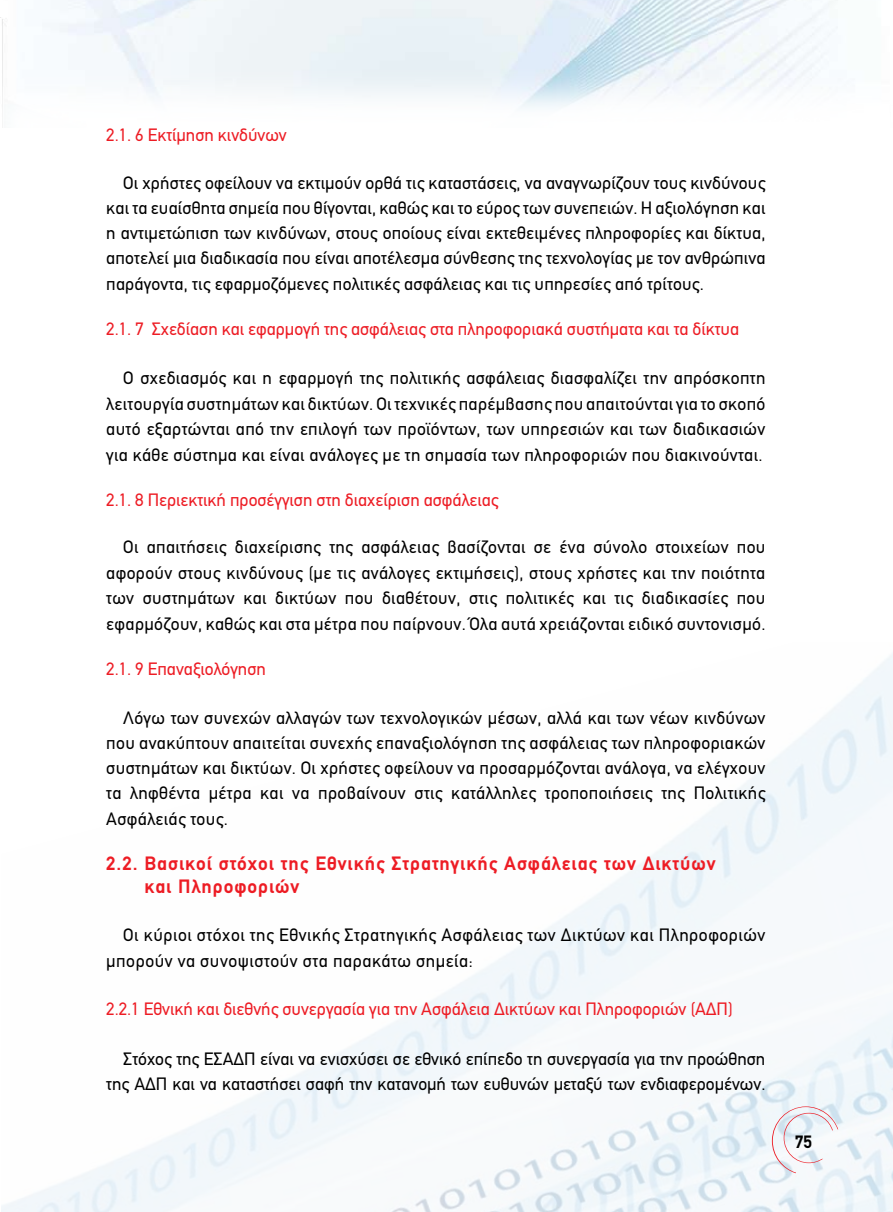
<style>
.page{position:relative;width:893px;height:1212px;background:#fff}
.page>*{position:absolute;margin:0;border:0;box-sizing:border-box;transform-origin:0 0}
.t1{font:700 19.5px/22.5px "PF Din Text";letter-spacing:.05em;color:#ed1c24}
.t2{font:18px/25.3px "PF Din Text";letter-spacing:.02em;color:#000;text-align:justify}
.t3{font:18px "PF Din Text";color:#ed1c24}
.t4{font:18px/25.8px "PF Din Text";color:#000;text-align:right}
.t5{font:700 18px "PF Din Text";color:#000}
</style>
<div class="page">
<img style="left:0;top:0;width:838px;height:111px">
<img style="left:2px;top:653px;width:891px;height:559px">
<svg style="left:772px;top:1106px;width:66px;height:67px"></svg>
<p class="t3" style="left:106px;top:124px;width:182px">2.1. 6 Εκτίμηση κινδύνων</p>
<p class="t2" style="left:106px;top:170px;width:661px;text-indent:17px">Οι χρήστες οφείλουν να εκτιμούν ορθά τις καταστάσεις, να αναγνωρίζουν τους κινδύνους και τα ευαίσθητα σημεία που θίγονται, καθώς και το εύρος των συνεπειών. Η αξιολόγηση και η αντιμετώπιση των κινδύνων, στους οποίους είναι εκτεθειμένες πληροφορίες και δίκτυα, αποτελεί μια διαδικασία που είναι αποτέλεσμα σύνθεσης της τεχνολογίας με τον ανθρώπινα παράγοντα, τις εφαρμοζόμενες πολιτικές ασφάλειας και τις υπηρεσίες από τρίτους.</p>
<p class="t3" style="left:106px;top:319px;width:634px">2.1. 7 Σχεδίαση και εφαρμογή της ασφάλειας στα πληροφοριακά συστήματα και τα δίκτυα</p>
<p class="t2" style="left:106px;top:366px;width:661px;text-indent:17px">Ο σχεδιασμός και η εφαρμογή της πολιτικής ασφάλειας διασφαλίζει την απρόσκοπτη λειτουργία συστημάτων και δικτύων. Οι τεχνικές παρέμβασης που απαιτούνται για το σκοπό αυτό εξαρτώνται από την επιλογή των προϊόντων, των υπηρεσιών και των διαδικασιών για κάθε σύστημα και είναι ανάλογες με τη σημασία των πληροφοριών που διακινούνται.</p>
<p class="t3" style="left:106px;top:489px;width:394px">2.1. 8 Περιεκτική προσέγγιση στη διαχείριση ασφάλειας</p>
<p class="t2" style="left:106px;top:535px;width:661px;text-indent:17px">Οι απαιτήσεις διαχείρισης της ασφάλειας βασίζονται σε ένα σύνολο στοιχείων που αφορούν στους κινδύνους (με τις ανάλογες εκτιμήσεις), στους χρήστες και την ποιότητα των συστημάτων και δικτύων που διαθέτουν, στις πολιτικές και τις διαδικασίες που εφαρμόζουν, καθώς και στα μέτρα που παίρνουν. Όλα αυτά χρειάζονται ειδικό συντονισμό.</p>
<p class="t3" style="left:106px;top:658px;width:161px">2.1. 9 Επαναξιολόγηση</p>
<p class="t2" style="left:106px;top:705px;width:661px;text-indent:17px">Λόγω των συνεχών αλλαγών των τεχνολογικών μέσων, αλλά και των νέων κινδύνων που ανακύπτουν απαιτείται συνεχής επαναξιολόγηση της ασφάλειας των πληροφοριακών συστημάτων και δικτύων. Οι χρήστες οφείλουν να προσαρμόζονται ανάλογα, να ελέγχουν τα ληφθέντα μέτρα και να προβαίνουν στις κατάλληλες τροποποιήσεις της Πολιτικής Ασφάλειάς τους.</p>
<p class="t1" style="left:144px;top:852px;width:573px;text-indent:-38px">2.2. Βασικοί στόχοι της Εθνικής Στρατηγικής Ασφάλειας των Δικτύων και Πληροφοριών</p>
<p class="t2" style="left:106px;top:922px;width:661px;line-height:25.8px;text-indent:17px">Οι κύριοι στόχοι της Εθνικής Στρατηγικής Ασφάλειας των Δικτύων και Πληροφοριών μπορούν να συνοψιστούν στα παρακάτω σημεία:</p>
<p class="t3" style="left:106px;top:998px;width:628px">2.2.1 Εθνική και διεθνής συνεργασία για την Ασφάλεια Δικτύων και Πληροφοριών (ΑΔΠ)</p>
<p class="t4" style="left:106px;top:1045px;width:661px">Στόχος της ΕΣΑΔΠ είναι να ενισχύσει σε εθνικό επίπεδο τη συνεργασία για την προώθηση της ΑΔΠ και να καταστήσει σαφή την κατανομή των ευθυνών μεταξύ των ενδιαφερομένων.</p>
<p class="t5" style="left:795px;top:1131px;width:19px">75</p>
</div>
